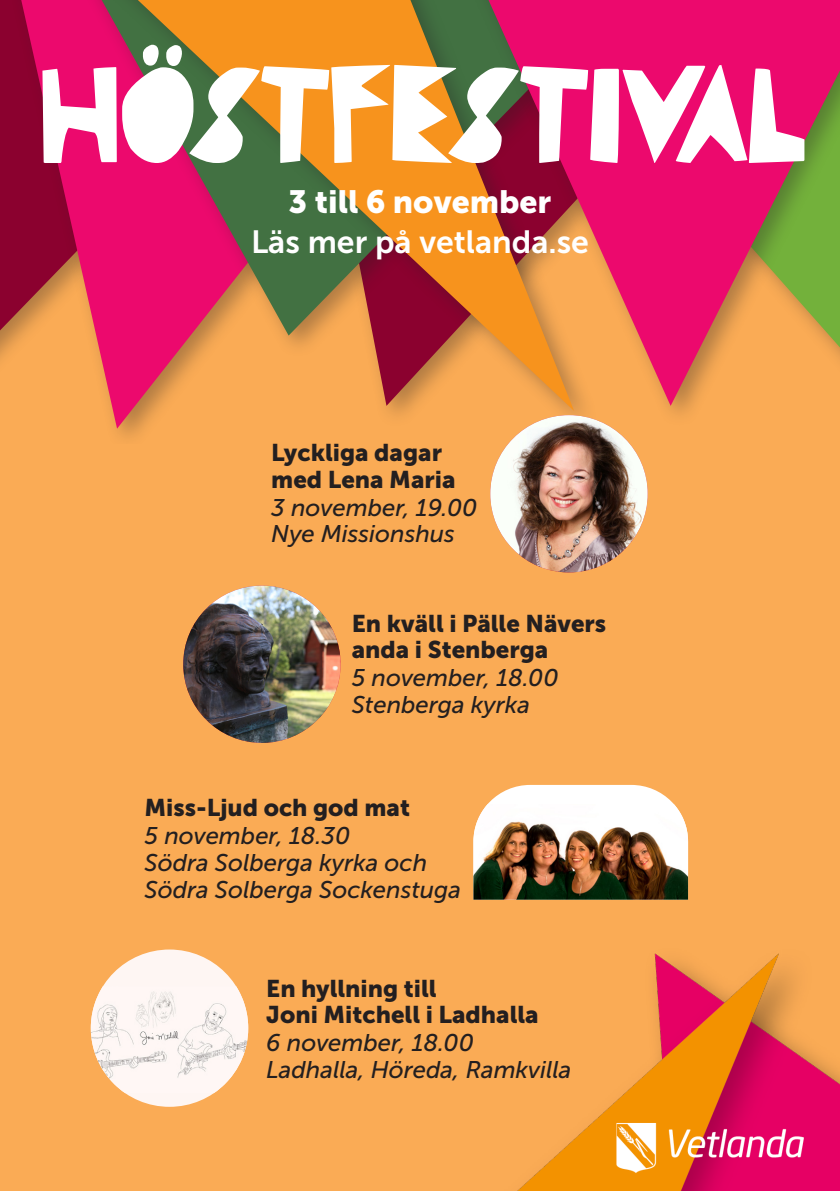
<style>
.page{position:relative;width:840px;height:1191px;background:#fff}
.page>*{position:absolute;margin:0;border:0;box-sizing:border-box;transform-origin:0 0}
.t1{font:32px/39.8px "Museo Sans 700";color:#fff;text-align:center}
.t2{font:italic 24px/26.8px "Museo Sans 500";color:#231f20}
.t3{font:24px/26.8px "Museo Sans 900";color:#231f20}
.s1{font-family:"Museo Sans 900"}
</style>
<div class="page">
<div style="left:0;top:0;width:839px;height:1191px;background:#faab55"></div>
<div style="left:0;top:0;width:528px;height:443px;background:#231f20;opacity:.34"></div>
<svg style="left:21px;top:0;width:67px;height:428px"></svg>
<div style="left:88px;top:0;width:509px;height:433px;background:#231f20;opacity:.34"></div>
<svg style="left:138px;top:0;width:324px;height:411px"></svg>
<div style="left:462px;top:0;width:377px;height:429px;background:#231f20;opacity:.34"></div>
<svg style="left:469px;top:0;width:370px;height:406px"></svg>
<svg style="left:42px;top:45px;width:218px;height:118px;background:#d9a2aa"></svg>
<svg style="left:261px;top:65px;width:543px;height:98px;background:#e8a1a5"></svg>
<img style="left:490px;top:415px;width:157px;height:157px;border-radius:79px">
<img style="left:183px;top:585px;width:157px;height:158px;border-radius:79px">
<svg style="left:488px;top:785px;width:186px;height:19px;background:#fef3e7"></svg>
<img style="left:473px;top:804px;width:214px;height:95px">
<div style="left:91px;top:949px;width:157px;height:157px;background:#fef6f3;border-radius:50%"></div>
<img style="left:91px;top:986px;width:157px;height:107px">
<img style="left:517px;top:953px;width:322px;height:238px">
<p class="t1" style="left:251px;top:182px;width:339px"><span class="s1">3 till 6 november<br></span>Läs mer på vetlanda.se</p>
<p class="t3" style="left:271px;top:439px;width:186px">Lyckliga dagar med Lena Maria</p>
<p class="t2" style="left:271px;top:494px;width:207px">3 november, 19.00<br>Nye Missionshus</p>
<p class="t3" style="left:351px;top:610px;width:256px">En kväll i Pälle Nävers anda i Stenberga</p>
<p class="t2" style="left:351px;top:664px;width:208px">5 november, 18.00<br>Stenberga kyrka</p>
<p class="t3" style="left:144px;top:794px;width:267px">Miss-Ljud och god mat</p>
<p class="t2" style="left:144px;top:822px;width:318px">5 november, 18.30<br>Södra Solberga kyrka och<br>Södra Solberga Sockenstuga</p>
<p class="t3" style="left:266px;top:974px;width:274px">En hyllning till<br>Joni Mitchell i Ladhalla</p>
<p class="t2" style="left:266px;top:1029px;width:306px">6 november, 18.00<br>Ladhalla, Höreda, Ramkvilla</p>
</div>
